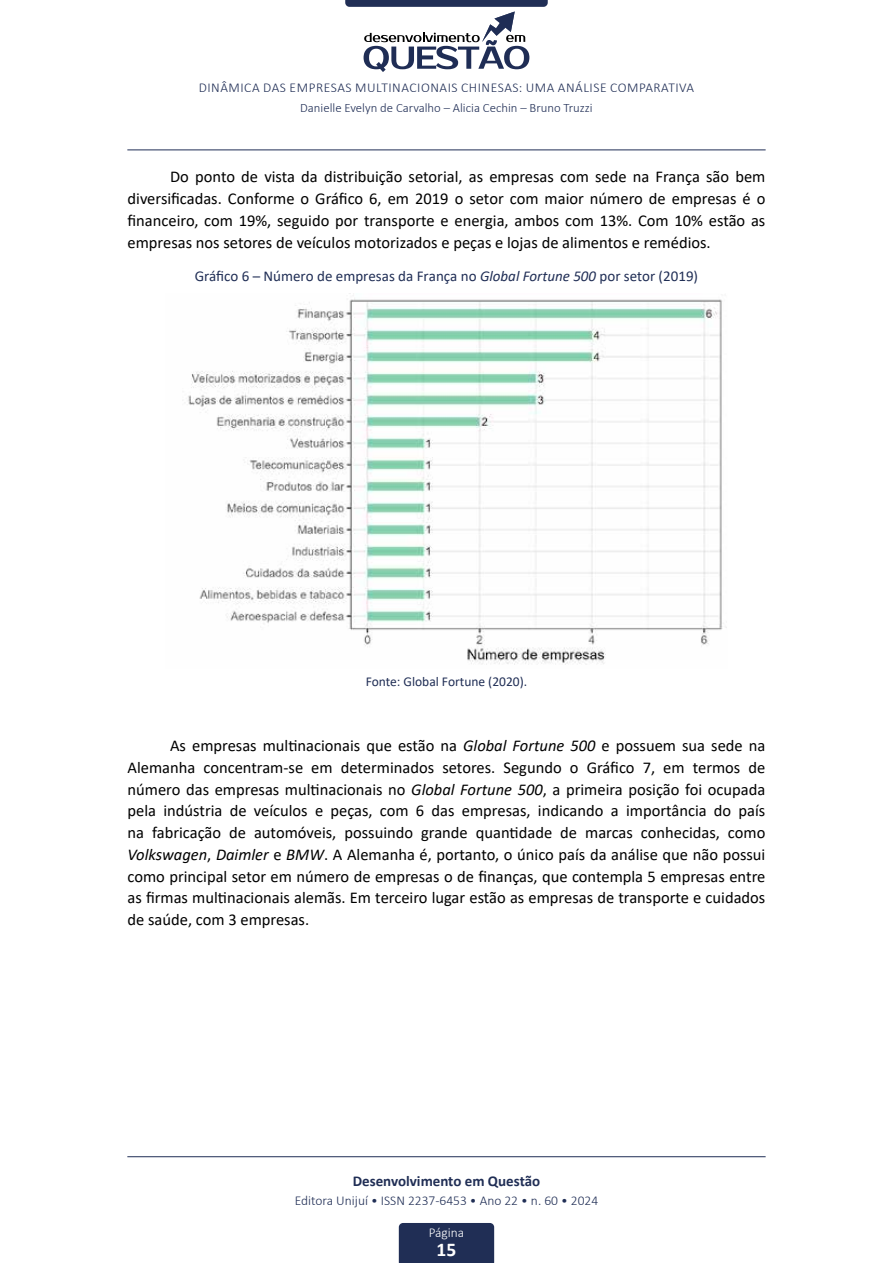
<style>
.page{position:relative;width:893px;height:1263px;background:#fff}
.page>*{position:absolute;margin:0;border:0;box-sizing:border-box;transform-origin:0 0}
.t1{font:700 19.5px "Calibri";color:#fff}
.t2{font:16.5px/21.8px "Calibri";color:#000;text-align:justify}
.t3{font:15px "Calibri";color:#202e55}
.t4{font:700 15px "Calibri";color:#202e55}
.t5{font:300 13.5px "Calibri";letter-spacing:.04em;color:#202e55}
.t6{font:300 13.5px "Calibri";color:#202e55}
.t7{font:13.5px "Calibri";color:#202e55}
.t8{font:300 13.5px "Calibri";color:#fff}
.t9{font:300 12.75px "Calibri";color:#202e55}
.s1{font-style:italic}
</style>
<div class="page">
<svg style="left:345px;top:0;width:203px;height:72px"></svg>
<hr style="left:127px;top:150px;width:639px;height:1px;background:#202e55">
<div style="left:399px;top:1223px;width:95px;height:40px;background:#202e55"></div>
<hr style="left:127px;top:1156px;width:639px;height:1px;background:#202e55">
<img style="left:188px;top:293px;width:539px;height:372px">
<p class="t5" style="left:199px;top:80px;width:497px">DINÂMICA DAS EMPRESAS MULTINACIONAIS CHINESAS: UMA ANÁLISE COMPARATIVA</p>
<p class="t9" style="left:300px;top:100px;width:294px">Danielle Evelyn de Carvalho – Alicia Cechin – Bruno Truzzi</p>
<p class="t2" style="left:128px;top:166px;width:639px;text-indent:43px">Do ponto de vista da distribuição setorial, as empresas com sede na França são bem diversificadas. Conforme o Gráfico 6, em 2019 o setor com maior número de empresas é o financeiro, com 19%, seguido por transporte e energia, ambos com 13%. Com 10% estão as empresas nos setores de veículos motorizados e peças e lojas de alimentos e remédios.</p>
<p class="t3" style="left:195px;top:266px;width:505px">Gráfico 6 – Número de empresas da França no <span class="s1">Global Fortune 500</span> por setor (2019)</p>
<p class="t7" style="left:366px;top:672px;width:163px">Fonte: Global Fortune (2020).</p>
<p class="t2" style="left:128px;top:734px;width:639px;text-indent:43px">As empresas multinacionais que estão na <span class="s1">Global Fortune 500</span> e possuem sua sede na Alemanha concentram-se em determinados setores. Segundo o Gráfico 7, em termos de número das empresas multinacionais no <span class="s1">Global Fortune 500</span>, a primeira posição foi ocupada pela indústria de veículos e peças, com 6 das empresas, indicando a importância do país na fabricação de automóveis, possuindo grande quantidade de marcas conhecidas, como <span class="s1">Volkswagen</span>, <span class="s1">Daimler</span> e <span class="s1">BMW</span>. A Alemanha é, portanto, o único país da análise que não possui como principal setor em número de empresas o de finanças, que contempla 5 empresas entre as firmas multinacionais alemãs. Em terceiro lugar estão as empresas de transporte e cuidados de saúde, com 3 empresas.</p>
<p class="t4" style="left:353px;top:1170px;width:189px">Desenvolvimento em Questão</p>
<p class="t6" style="left:295px;top:1192px;width:305px">Editora Unijuí • ISSN 2237-6453 • Ano 22 • n. 60 • 2024</p>
<p class="t8" style="left:429px;top:1224px;width:37px">Página</p>
<p class="t1" style="left:437px;top:1236px;width:21px">15</p>
</div>
